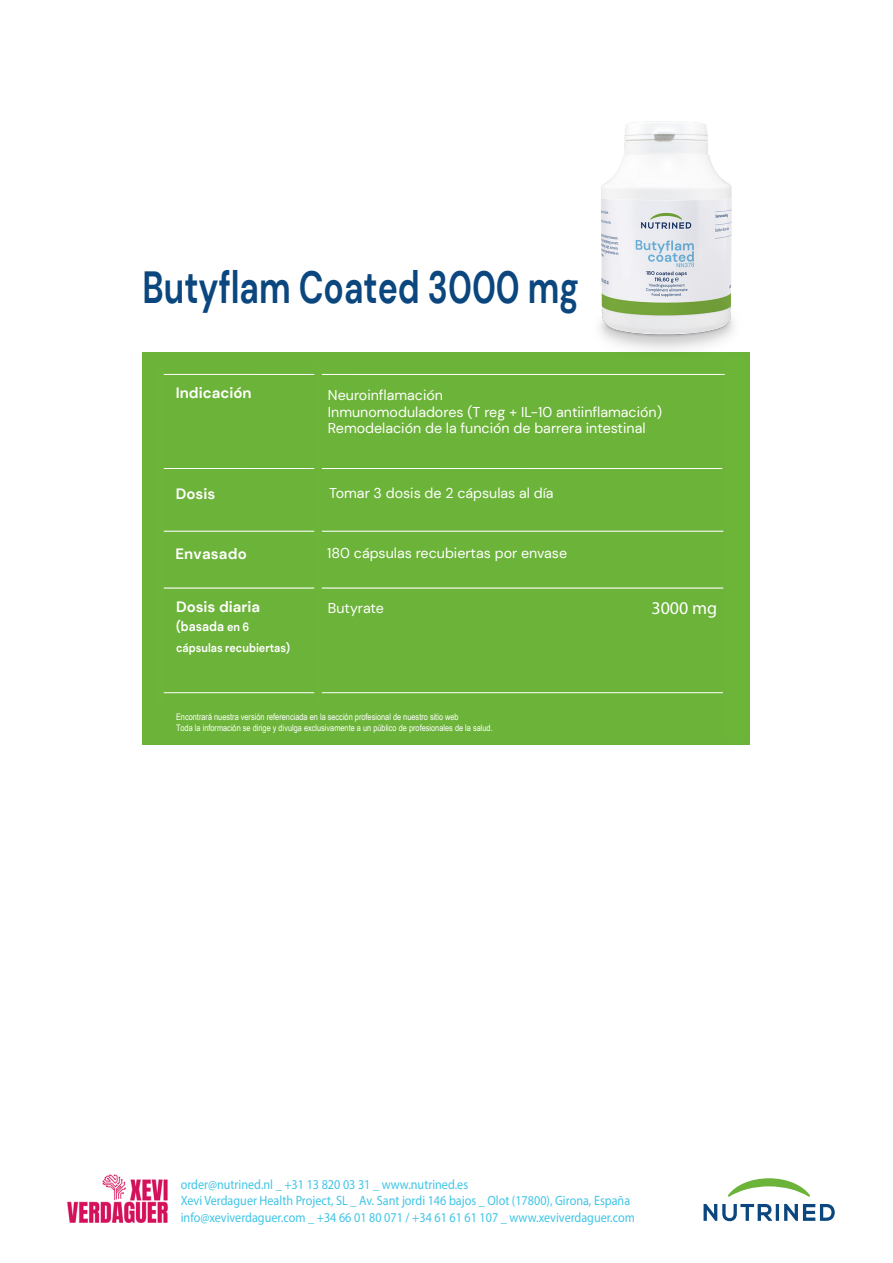
<style>
.page{position:relative;width:893px;height:1263px;background:#fff}
.page>*{position:absolute;margin:0;border:0;box-sizing:border-box;transform-origin:0 0}
.t1{font:700 45px "DM Sans";color:#0b477e;scale:.75 1}
.t2{font:18px "Myriad Pro";color:#fff}
.t3{font:700 15px "DM Sans";color:#fff}
.t4{font:14.25px/16.5px "DM Sans";color:#fff}
.t5{font:13.5px/16.2px "Myriad Pro";color:#40c5e6;scale:.9 1}
.t6{font:700 13.5px "DM Sans";color:#fff;scale:.9 1}
.t7{font:700 12px "DM Sans";color:#fff;scale:.9 1}
.t8{font:9px/10.8px "Arial Narrow";color:#fff}
.s1{font-size:12px}
</style>
<div class="page">
<div style="left:142px;top:352px;width:608px;height:392px;background:#6cb339"></div>
<svg style="left:728px;top:1178px;width:82px;height:19px"></svg>
<svg style="left:704px;top:1204px;width:68px;height:17px"></svg>
<hr style="left:776px;top:1204px;width:3px;height:17px;background:#0b477e">
<svg style="left:784px;top:1204px;width:51px;height:17px"></svg>
<img style="left:67px;top:1174px;width:102px;height:48px">
<hr style="left:158px;top:531px;width:565px;height:1px;background:#fff">
<hr style="left:158px;top:588px;width:565px;height:1px;background:#fff">
<hr style="left:157px;top:692px;width:566px;height:1px;background:#fff">
<hr style="left:161px;top:374px;width:566px;height:1px;background:#fff">
<hr style="left:157px;top:468px;width:565px;height:1px;background:#fff">
<div style="left:314px;top:364px;width:8px;height:341px;background:#6cb539"></div>
<div style="left:725px;top:355px;width:21px;height:384px;background:#6cb539"></div>
<div style="left:156px;top:366px;width:8px;height:341px;background:#6cb539"></div>
<img style="left:600px;top:121px;width:146px;height:244px">
<h1 class="t1" style="left:142px;top:259px;width:583px">Butyflam Coated 3000 mg</h1>
<p class="t3" style="left:176px;top:383px;width:77px">Indicación</p>
<p class="t4" style="left:328px;top:387px;width:336px">Neuroinflamación<br>Inmunomoduladores (T reg + IL-10 antiinflamación)<br>Remodelación de la función de barrera intestinal</p>
<p class="t3" style="left:176px;top:484px;width:41px">Dosis</p>
<p class="t4" style="left:329px;top:485px;width:226px">Tomar 3 dosis de 2 cápsulas al día</p>
<p class="t3" style="left:175px;top:544px;width:73px">Envasado</p>
<p class="t4" style="left:327px;top:545px;width:241px">180 cápsulas recubiertas por envase</p>
<p class="t3" style="left:176px;top:597px;width:86px">Dosis diaria</p>
<p class="t6" style="left:176px;top:618px;width:83px">(basada <span class="s1">en 6</span></p>
<p class="t7" style="left:176px;top:640px;width:128px">cápsulas recubiertas)</p>
<p class="t4" style="left:328px;top:600px;width:58px">Butyrate</p>
<h2 class="t2" style="left:651px;top:597px;width:67px">3000 mg</h2>
<p class="t8" style="left:176px;top:711px;width:318px">Encontrará nuestra versión referenciada en la sección profesional de nuestro sitio web<br>Toda la información se dirige y divulga exclusivamente a un público de profesionales de la salud.</p>
<p class="t5" style="left:181px;top:1176px;width:506px">order@nutrined.nl _ +31 13 820 03 31 _ www.nutrined.es<br>Xevi Verdaguer Health Project, SL _ Av. Sant jordi 146 bajos _ Olot (17800), Girona, España info@xeviverdaguer.com _ +34 66 01 80 071 / +34 61 61 61 107 _ www.xeviverdaguer.com</p>
</div>
